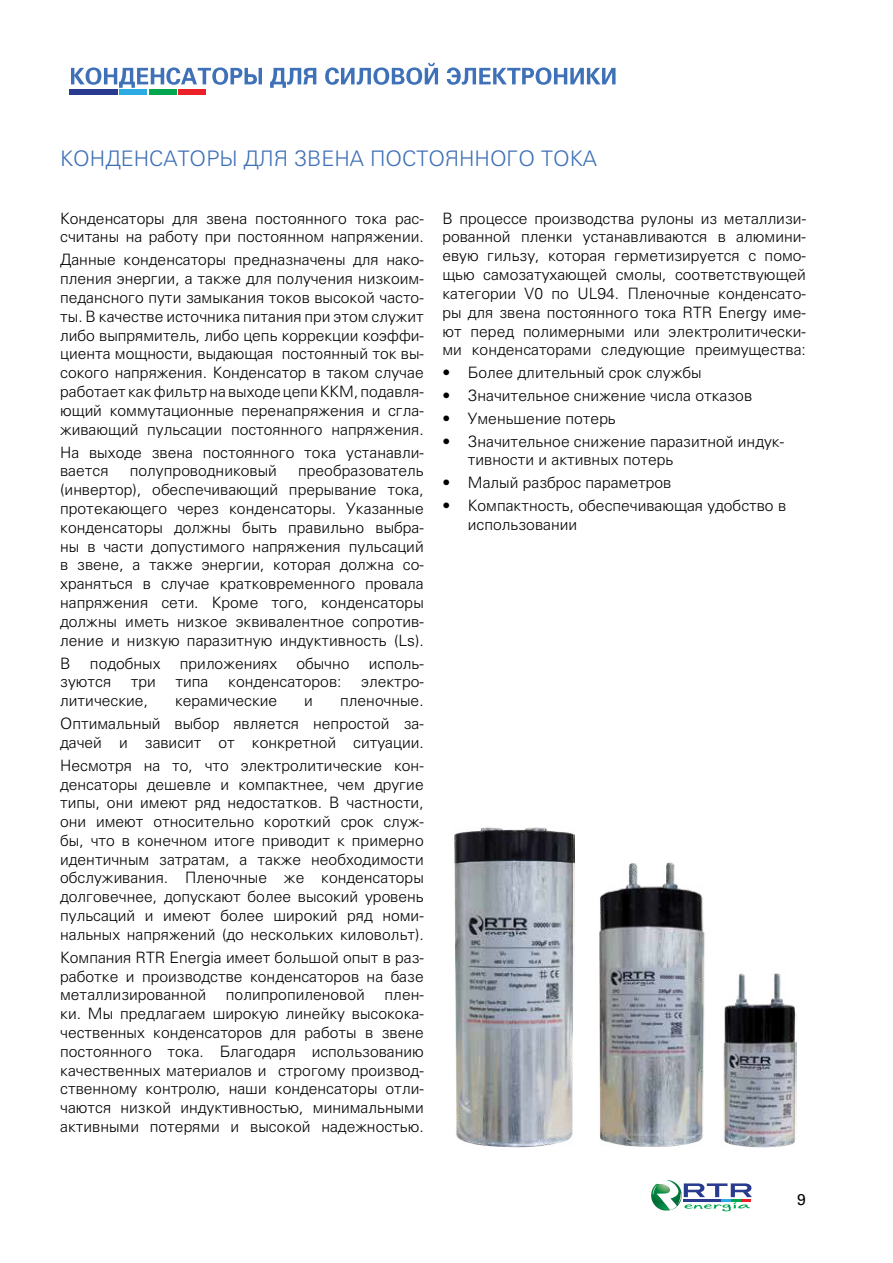
<style>
.page{position:relative;width:893px;height:1263px;background:#fff}
.page>*{position:absolute;margin:0;border:0;box-sizing:border-box;transform-origin:0 0}
.t1{font:300 21.45px "Univers LTCYR45";color:#3e70b7}
.t2{font:300 15.6px/18.8px "Univers LTCYR45";color:#000}
.t3{font:15.6px "Univers LTCYR55";color:#000}
</style>
<div class="page">
<div style="left:178px;top:90px;width:28px;height:5px;background:#ec2127"></div>
<div style="left:149px;top:90px;width:27px;height:5px;background:#01a64f"></div>
<div style="left:120px;top:90px;width:27px;height:5px;background:#2babe2"></div>
<div style="left:69px;top:90px;width:49px;height:5px;background:#293b8f"></div>
<img style="left:454px;top:827px;width:120px;height:321px">
<img style="left:599px;top:862px;width:198px;height:285px">
<svg style="left:71px;top:67px;width:191px;height:21px"></svg>
<svg style="left:270px;top:68px;width:46px;height:20px"></svg>
<svg style="left:325px;top:63px;width:113px;height:22px"></svg>
<svg style="left:447px;top:67px;width:168px;height:18px"></svg>
<img style="left:651px;top:1188px;width:2px;height:12px">
<svg style="left:653px;top:1180px;width:99px;height:31px"></svg>
<hr style="left:684px;top:1199px;width:37px;height:2px;background:#293b8f">
<p class="t1" style="left:60px;top:146px;width:538px">КОНДЕНСАТОРЫ ДЛЯ ЗВЕНА ПОСТОЯННОГО ТОКА</p>
<p class="t2" style="left:60px;top:209px;width:365px">Конденсаторы для звена постоянного тока рас&shy;считаны на работу при постоянном напряжении.</p>
<p class="t2" style="left:60px;top:250px;width:365px;text-align:justify">Данные конденсаторы предназначены для нако&shy;пления энергии, а также для получения низкоим&shy;педансного пути замыкания токов высокой часто&shy;ты. В качестве источника питания при этом служит либо выпрямитель, либо цепь коррекции коэффи&shy;циента мощности, выдающая постоянный ток вы&shy;сокого напряжения. Конденсатор в таком случае работает как фильтр на выходе цепи ККМ, подавля&shy;ющий коммутационные перенапряжения и сгла&shy;живающий пульсации постоянного напряжения.</p>
<p class="t2" style="left:60px;top:442px;width:365px">На выходе звена постоянного тока устанавли&shy;вается</p>
<p class="t2" style="left:60px;top:461px;width:365px;text-align:justify;text-indent:238px">преобразователь (инвертор), обеспечивающий прерывание тока, протекающего через конденсаторы. Указанные конденсаторы должны быть правильно выбра&shy;ны в части допустимого напряжения пульсаций в звене, а также энергии, которая должна со&shy;храняться в случае кратковременного провала напряжения сети. Кроме того, конденсаторы должны иметь низкое эквивалентное сопротив&shy;ление и низкую паразитную индуктивность (Ls).</p>
<p class="t2" style="left:60px;top:653px;width:365px">В подобных приложениях обычно исполь&shy;зуются</p>
<p class="t2" style="left:130px;top:461px;width:148px">полупроводниковый</p>
<p class="t2" style="left:131px;top:672px;width:26px">три</p>
<p class="t2" style="left:176px;top:672px;width:34px">типа</p>
<p class="t2" style="left:228px;top:672px;width:115px">конденсаторов:</p>
<p class="t2" style="left:361px;top:672px;width:64px">электро-</p>
<p class="t2" style="left:60px;top:691px;width:89px">литические,</p>
<p class="t2" style="left:175px;top:691px;width:104px">керамические</p>
<p class="t2" style="left:304px;top:691px;width:10px">и</p>
<p class="t2" style="left:60px;top:689px;width:365px;line-height:22.8px;text-align:right">пленочные.<br>Оптимальный выбор является непростой за-</p>
<p class="t2" style="left:60px;top:731px;width:365px;line-height:22.8px">дачей и зависит от конкретной ситуации.<br>Несмотря на то, что электролитические кон-</p>
<p class="t2" style="left:60px;top:774px;width:365px;text-align:justify">денсаторы дешевле и компактнее, чем другие типы, они имеют ряд недостатков. В частности, они имеют относительно короткий срок служ&shy;бы, что в конечном итоге приводит к примерно идентичным затратам, а также необходимости обслуживания. Пленочные же конденсаторы долговечнее, допускают более высокий уровень пульсаций и имеют более широкий ряд номи&shy;нальных напряжений (до нескольких киловольт).</p>
<p class="t2" style="left:60px;top:948px;width:365px;text-align:justify">Компания RTR Energia имеет большой опыт в раз&shy;работке и производстве конденсаторов на базе металлизированной</p>
<p class="t2" style="left:226px;top:985px;width:140px">полипропиленовой</p>
<p class="t2" style="left:60px;top:985px;width:365px;text-align:justify;text-indent:324px">плен&shy;ки. Мы предлагаем широкую линейку высокока&shy;чественных конденсаторов для работы в звене постоянного тока. Благодаря использованию качественных материалов и строгому производ&shy;ственному контролю, наши конденсаторы отли&shy;чаются низкой индуктивностью, минимальными активными потерями и высокой надежностью.</p>
<p class="t2" style="left:442px;top:209px;width:365px;text-align:justify">В процессе производства рулоны из металлизи&shy;рованной пленки устанавливаются в алюмини&shy;евую гильзу, которая герметизируется с помо&shy;щью самозатухающей смолы, соответствующей категории V0 по UL94. Пленочные конденсато&shy;ры для звена постоянного тока RTR Energy име&shy;ют перед полимерными или электролитически&shy;ми конденсаторами следующие преимущества:</p>
<p class="t2" style="left:442px;top:363px;width:261px">• Более длительный срок службы</p>
<p class="t2" style="left:442px;top:386px;width:311px">• Значительное снижение числа отказов</p>
<p class="t2" style="left:442px;top:409px;width:175px">• Уменьшение потерь</p>
<p class="t2" style="left:468px;top:432px;width:318px;text-indent:-26px">• Значительное снижение паразитной индук&shy;тивности и активных потерь</p>
<p class="t2" style="left:442px;top:473px;width:231px">• Малый разброс параметров</p>
<p class="t2" style="left:468px;top:496px;width:320px;text-indent:-26px">• Компактность, обеспечивающая удобство в использовании</p>
<p class="t3" style="left:797px;top:1190px;width:10px">9</p>
</div>
